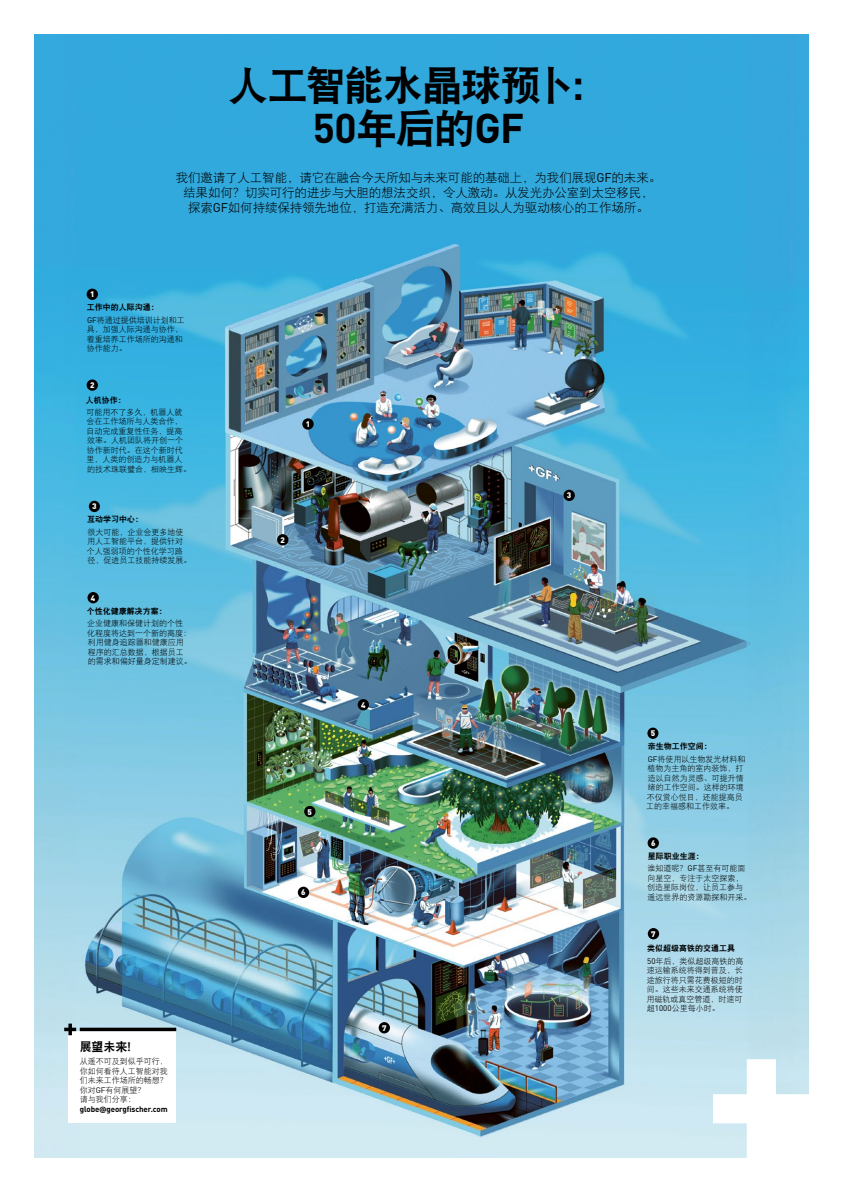
<style>
.page{position:relative;width:842px;height:1191px;background:#fff}
.page>*{position:absolute;margin:0;border:0;box-sizing:border-box;transform-origin:0 0}
.t1{font:41px "DF Hei GB W9";letter-spacing:-.05em;color:#000}
.t2{font:700 41px "DIN Pro";color:#000}
.t3{font:12.5px/15px "DF Hei GB W3";letter-spacing:-.01em;color:#000;text-align:center}
.t4{font:12px "DF Hei GB W9";color:#000}
.t5{font:8px/9.5px "DF Hei GB W3";color:#000}
.t6{font:8px "DF Hei GB W9";color:#000}
.t7{font:700 8px "DIN Pro";letter-spacing:-.01em;color:#000}
.t8{font:900 8px "DIN Pro";color:#fff}
.s1{font-family:"DF Hei GB W9";font-weight:400}
.s2{font-family:"DIN Pro"}
.s3{font-family:"DIN Nextfor GF";font-size:7.8px}
</style>
<div class="page">
<img style="left:34px;top:34px;width:774px;height:1123px">
<svg style="left:713px;top:1059px;width:96px;height:99px"></svg>
<div style="left:774px;top:1122px;width:35px;height:36px;background:#fff"></div>
<div style="left:302px;top:418px;width:12px;height:12px;background:#000;border-radius:50%"></div>
<div style="left:277px;top:534px;width:11px;height:11px;background:#000;border-radius:50%"></div>
<div style="left:563px;top:490px;width:12px;height:11px;background:#000;border-radius:50%"></div>
<div style="left:358px;top:699px;width:11px;height:11px;background:#000;border-radius:50%"></div>
<div style="left:304px;top:806px;width:11px;height:11px;background:#000;border-radius:50%"></div>
<div style="left:298px;top:886px;width:11px;height:12px;background:#000;border-radius:50%"></div>
<div style="left:379px;top:1022px;width:11px;height:11px;background:#000;border-radius:50%"></div>
<div style="left:647px;top:727px;width:11px;height:12px;background:#000;border-radius:50%"></div>
<div style="left:87px;top:288px;width:11px;height:12px;background:#000;border-radius:50%"></div>
<div style="left:89px;top:501px;width:11px;height:11px;background:#000;border-radius:50%"></div>
<div style="left:87px;top:592px;width:12px;height:11px;background:#000;border-radius:50%"></div>
<div style="left:87px;top:379px;width:11px;height:12px;background:#000;border-radius:50%"></div>
<div style="left:648px;top:837px;width:11px;height:11px;background:#000;border-radius:50%"></div>
<div style="left:648px;top:928px;width:11px;height:11px;background:#000;border-radius:50%"></div>
<div style="left:68px;top:1031px;width:108px;height:91px;background:#fff"></div>
<svg style="left:80px;top:1027px;width:96px;height:4px"></svg>
<svg style="left:64px;top:1023px;width:12px;height:12px"></svg>
<p class="t8" style="left:90px;top:288px;width:6px">1</p>
<h1 class="t1" style="left:228px;top:63px;width:383px">人工智能水晶球预卜：</h1>
<h1 class="t2" style="left:313px;top:96px;width:213px">50<span class="s1">年后的</span>GF</h1>
<h2 class="t3" style="left:176px;top:169px;width:487px">我们邀请了人工智能，请它在融合今天所知与未来可能的基础上，为我们展现<span class="s2">GF</span>的未来。结果如何？切实可行的进步与大胆的想法交织，令人激动。从发光办公室到太空移民，探索<span class="s2">GF</span>如何持续保持领先地位，打造充满活力、高效且以人为驱动核心的工作场所。</h2>
<p class="t6" style="left:87px;top:303px;width:74px">工作中的人际沟通：</p>
<p class="t5" style="left:87px;top:315px;width:100px"><span class="s2">GF</span>将通过提供培训计划和工具，加强人际沟通与协作，着重培养工作场所的沟通和协作能力。</p>
<p class="t8" style="left:90px;top:379px;width:6px">2</p>
<p class="t6" style="left:86px;top:395px;width:41px">人机协作：</p>
<p class="t5" style="left:86px;top:407px;width:106px">可能用不了多久，机器人就会在工作场所与人类合作，自动完成重复性任务，提高效率。人机团队将开创一个协作新时代。在这个新时代里，人类的创造力与机器人的技术珠联璧合，相映生辉。</p>
<p class="t8" style="left:92px;top:500px;width:6px">3</p>
<p class="t6" style="left:87px;top:515px;width:58px">互动学习中心：</p>
<p class="t5" style="left:87px;top:527px;width:106px">很大可能，企业会更多地使用人工智能平台，提供针对个人强弱项的个性化学习路径，促进员工技能持续发展。</p>
<p class="t8" style="left:91px;top:591px;width:6px">4</p>
<p class="t6" style="left:87px;top:606px;width:81px">个性化健康解决方案：</p>
<p class="t5" style="left:87px;top:618px;width:106px">企业健康和保健计划的个性化程度将达到一个新的高度：利用健身追踪器和健康应用程序的汇总数据，根据员工的需求和偏好量身定制建议。</p>
<h3 class="t4" style="left:80px;top:1040px;width:61px">展望未来！</h3>
<p class="t5" style="left:80px;top:1056px;width:89px">从遥不可及到似乎可行，你如何看待人工智能对我们未来工作场所的畅想？你对<span class="s2">GF</span>有何展望？<br>请与我们分享：</p>
<p class="t7" style="left:80px;top:1102px;width:89px">globe<span class="s3">@</span>georgfischer.com</p>
<p class="t8" style="left:306px;top:418px;width:6px">1</p>
<p class="t8" style="left:281px;top:533px;width:6px">2</p>
<p class="t8" style="left:308px;top:805px;width:6px">5</p>
<p class="t8" style="left:301px;top:886px;width:6px">6</p>
<p class="t8" style="left:361px;top:698px;width:6px">4</p>
<p class="t8" style="left:382px;top:1021px;width:6px">7</p>
<p class="t8" style="left:567px;top:489px;width:6px">3</p>
<p class="t8" style="left:651px;top:727px;width:6px">5</p>
<p class="t6" style="left:648px;top:742px;width:65px">亲生物工作空间：</p>
<p class="t5" style="left:646px;top:754px;width:101px"><span class="s2">GF</span>将使用以生物发光材料和植物为主角的室内装饰，打造以自然为灵感、可提升情绪的工作空间。这样的环境不仅赏心悦目，还能提高员工的幸福感和工作效率。</p>
<p class="t8" style="left:651px;top:836px;width:6px">6</p>
<p class="t6" style="left:648px;top:852px;width:57px">星际职业生涯：</p>
<p class="t5" style="left:647px;top:863px;width:106px">谁知道呢？<span class="s2">GF</span>甚至有可能面向星空，专注于太空探索，创造星际岗位，让员工参与遥远世界的资源勘探和开采。</p>
<p class="t8" style="left:651px;top:927px;width:6px">7</p>
<p class="t6" style="left:647px;top:944px;width:89px">类似超级高铁的交通工具</p>
<p class="t5" style="left:646px;top:956px;width:99px"><span class="s2">50</span>年后，类似超级高铁的高速运输系统将得到普及，长途旅行将只需花费极短的时间。这些未来交通系统将使用磁轨或真空管道，时速可超<span class="s2">1000</span>公里每小时。</p>
</div>
